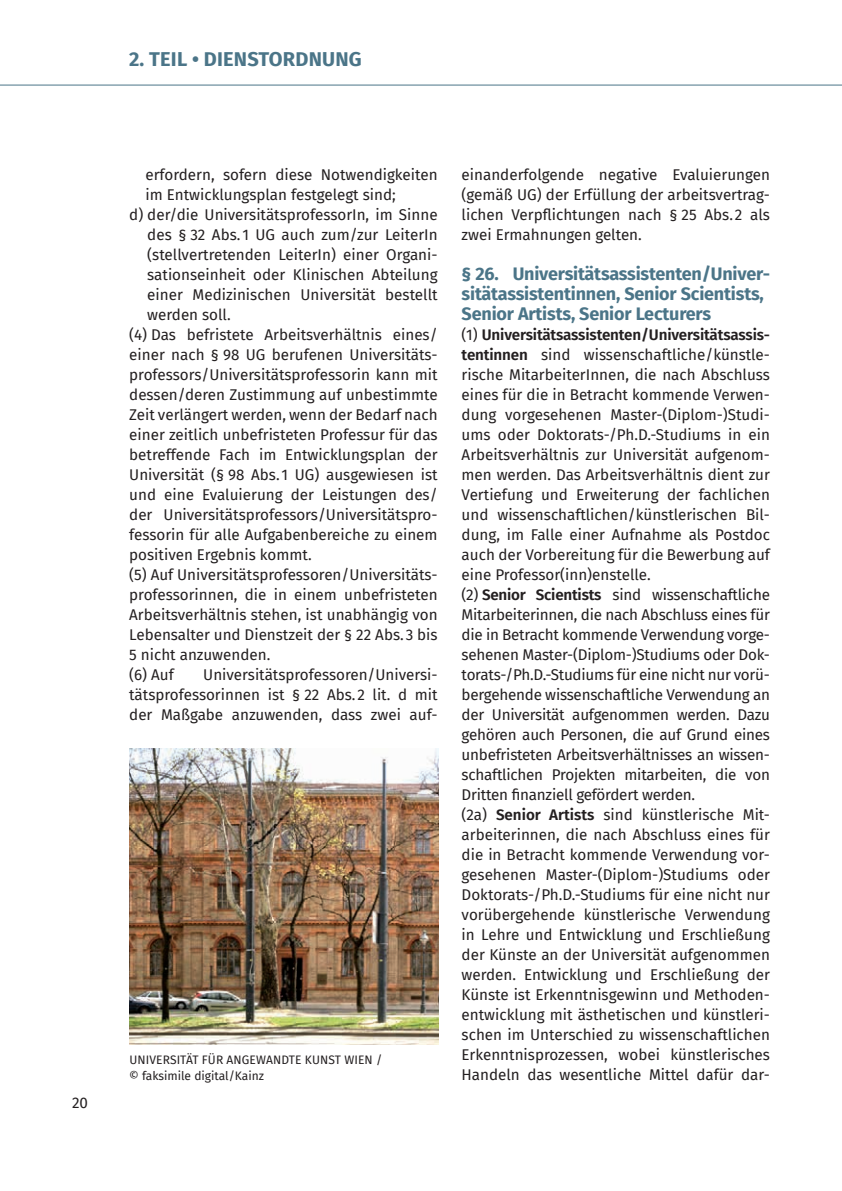
<style>
.page{position:relative;width:842px;height:1191px;background:#fff}
.page>*{position:absolute;margin:0;border:0;box-sizing:border-box;transform-origin:0 0}
.t1{font:700 20px "Fira Sans";letter-spacing:.01em;color:#4b7588}
.t2{font:700 18px/20px "Fira Sans";letter-spacing:-.01em;color:#4b7588}
.t3{font:15.2px/20px "Fira Sans";color:#231f20;text-align:justify}
.t4{font:12px/16px "Fira Sans";letter-spacing:.005em;color:#231f20}
.s1{font-weight:600}
</style>
<div class="page">
<hr style="left:0;top:85px;width:842px;height:1px;background:#4b7588">
<img style="left:129px;top:748px;width:309px;height:296px">
<p class="t3" style="left:72px;top:1092px;width:18px">20</p>
<h1 class="t1" style="left:129px;top:42px;width:234px">2. TEIL • DIENSTORDNUNG</h1>
<p class="t3" style="left:145px;top:164px;width:294px">erfordern, sofern diese Notwendigkeiten</p>
<p class="t3" style="left:145px;top:184px;width:252px">im Entwicklungsplan festgelegt sind;</p>
<p class="t3" style="left:129px;top:204px;width:310px">d) der/die UniversitätsprofessorIn, im Sinne</p>
<p class="t3" style="left:147px;top:224px;width:292px">des § 32 Abs. 1 UG auch zum/zur LeiterIn</p>
<p class="t3" style="left:147px;top:244px;width:292px">(stellvertretenden LeiterIn) einer Organi-</p>
<p class="t3" style="left:147px;top:264px;width:292px">sationseinheit oder Klinischen Abteilung</p>
<p class="t3" style="left:147px;top:284px;width:292px">einer Medizinischen Universität bestellt</p>
<p class="t3" style="left:147px;top:304px;width:83px">werden soll.</p>
<p class="t3" style="left:129px;top:324px;width:310px">(4) Das befristete Arbeitsverhältnis eines/</p>
<p class="t3" style="left:129px;top:344px;width:310px">einer nach § 98 UG berufenen Universitäts-</p>
<p class="t3" style="left:129px;top:364px;width:310px">professors/Universitätsprofessorin kann mit</p>
<p class="t3" style="left:129px;top:384px;width:310px">dessen/deren Zustimmung auf unbestimmte</p>
<p class="t3" style="left:129px;top:404px;width:310px">Zeit verlängert werden, wenn der Bedarf nach</p>
<p class="t3" style="left:129px;top:424px;width:310px">einer zeitlich unbefristeten Professur für das</p>
<p class="t3" style="left:129px;top:444px;width:310px">betreffende Fach im Entwicklungsplan der</p>
<p class="t3" style="left:129px;top:464px;width:310px">Universität (§ 98 Abs. 1 UG) ausgewiesen ist</p>
<p class="t3" style="left:129px;top:484px;width:310px">und eine Evaluierung der Leistungen des/</p>
<p class="t3" style="left:129px;top:504px;width:310px">der Universitätsprofessors/Universitätspro-</p>
<p class="t3" style="left:129px;top:524px;width:310px">fessorin für alle Aufgabenbereiche zu einem</p>
<p class="t3" style="left:129px;top:544px;width:184px">positiven Ergebnis kommt.</p>
<p class="t3" style="left:129px;top:564px;width:308px">(5) Auf Universitätsprofessoren/Universitäts-</p>
<p class="t3" style="left:129px;top:584px;width:310px">professorinnen, die in einem unbefristeten</p>
<p class="t3" style="left:129px;top:604px;width:310px">Arbeitsverhältnis stehen, ist unabhängig von</p>
<p class="t3" style="left:129px;top:624px;width:310px">Lebensalter und Dienstzeit der § 22 Abs. 3 bis</p>
<p class="t3" style="left:129px;top:644px;width:143px">5 nicht anzuwenden.</p>
<p class="t3" style="left:129px;top:664px;width:46px">(6) Auf</p>
<p class="t3" style="left:129px;top:664px;width:310px;text-indent:74px">Universitätsprofessoren/Universi&shy;tätsprofessorinnen ist § 22 Abs. 2 lit. d mit der Maßgabe anzuwenden, dass zwei auf-</p>
<p class="t4" style="left:129px;top:1051px;width:254px">UNIVERSITÄT FÜR ANGEWANDTE KUNST WIEN / © faksimile digital/Kainz</p>
<p class="t3" style="left:462px;top:164px;width:310px">einanderfolgende negative Evaluierungen (gemäß UG) der Erfüllung der arbeitsvertrag&shy;lichen Verpflichtungen nach § 25 Abs. 2 als zwei Ermahnungen gelten.</p>
<p class="t2" style="left:462px;top:262px;width:310px">§ 26. Universitätsassistenten/Univer&shy;sitätassistentinnen, Senior Scientists,<br>Senior Artists, Senior Lecturers</p>
<p class="t3" style="left:462px;top:324px;width:310px;text-align:left">(1) <span class="s1">Universitätsassistenten/Universitätsassis&shy;tentinnen</span> sind wissenschaftliche/künstle&shy;rische MitarbeiterInnen, die nach Abschluss eines für die in Betracht kommende Verwen&shy;dung vorgesehenen Master-(Diplom-)Studi&shy;ums oder Doktorats-/Ph.D.-Studiums in ein Arbeitsverhältnis zur Universität aufgenom&shy;men werden. Das Arbeitsverhältnis dient zur Vertiefung und Erweiterung der fachlichen und wissenschaftlichen/künstlerischen Bil&shy;dung, im Falle einer Aufnahme als Postdoc auch der Vorbereitung für die Bewerbung auf eine Professor(inn)enstelle.<br>(2) <span class="s1">Senior Scientists</span> sind wissenschaftliche Mitarbeiterinnen, die nach Abschluss eines für die in Betracht kommende Verwendung vorge&shy;sehenen Master-(Diplom-)Studiums oder Dok&shy;torats-/Ph.D.-Studiums für eine nicht nur vorü&shy;bergehende wissenschaftliche Verwendung an der Universität aufgenommen werden. Dazu gehören auch Personen, die auf Grund eines unbefristeten Arbeitsverhältnisses an wissen&shy;schaftlichen Projekten mitarbeiten, die von Dritten finanziell gefördert werden.<br>(2a) <span class="s1">Senior Artists</span> sind künstlerische Mit&shy;arbeiterinnen, die nach Abschluss eines für die in Betracht kommende Verwendung vor&shy;gesehenen Master-(Diplom-)Studiums oder Doktorats-/Ph.D.-Studiums für eine nicht nur vorübergehende künstlerische Verwendung in Lehre und Entwicklung und Erschließung der Künste an der Universität aufgenommen werden. Entwicklung und Erschließung der Künste ist Erkenntnisgewinn und Methoden&shy;entwicklung mit ästhetischen und künstleri&shy;schen im Unterschied zu wissenschaftlichen Erkenntnisprozessen, wobei künstlerisches Handeln das wesentliche Mittel dafür dar-</p>
</div>
